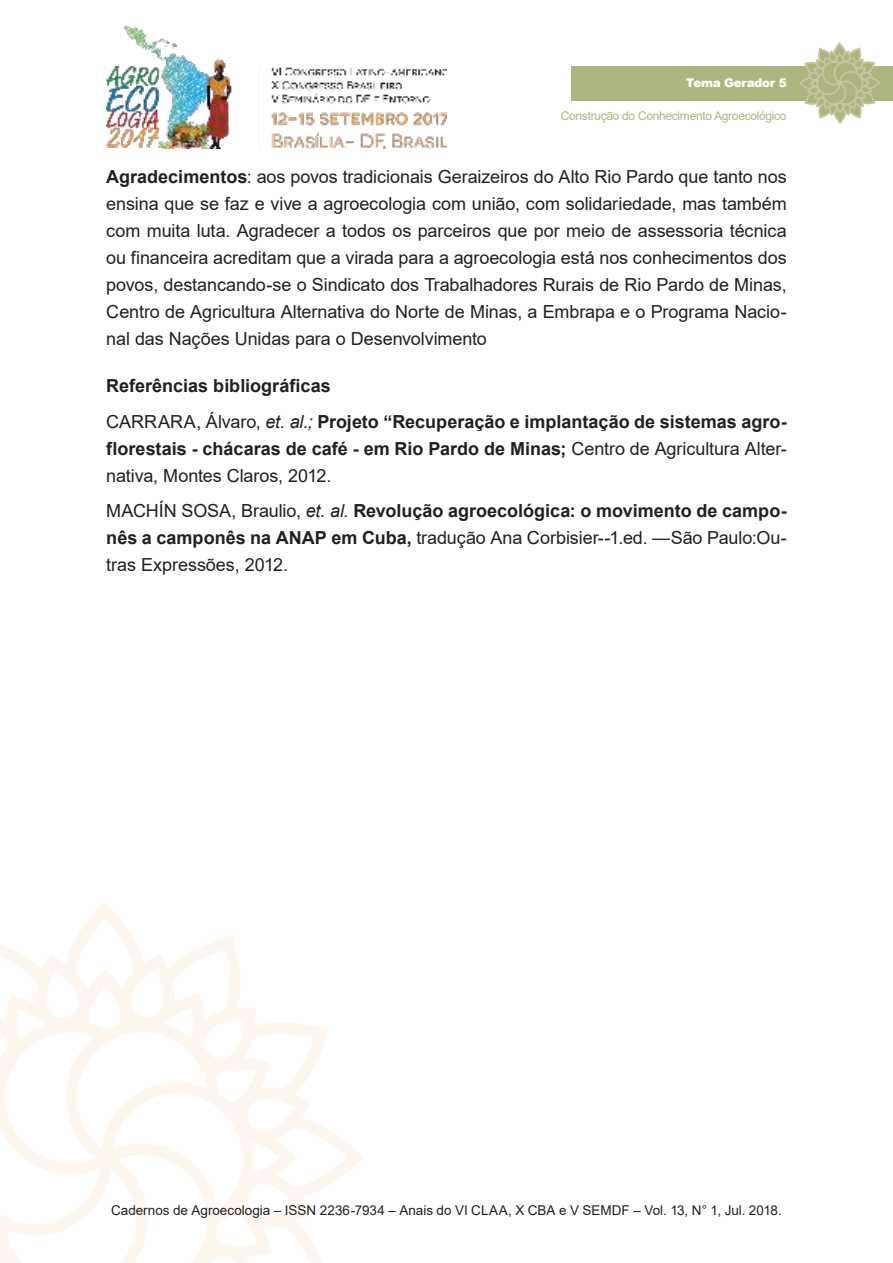
<style>
.page{position:relative;width:893px;height:1263px;background:#fff}
.page>*{position:absolute;margin:0;border:0;box-sizing:border-box;transform-origin:0 0}
.t1{font:18px/27px "Arial";letter-spacing:-.005em;color:#221f1f;text-align:justify}
.t2{font:700 18px/35.5px "Arial";color:#221f1f}
.t3{font:13.5px "Arial";color:#221f1f}
.t4{font:12px "Arial";letter-spacing:-.025em;color:#aeb47e}
.t5{font:900 12px "Arial";letter-spacing:-.025em;color:#fff}
.s1{font-weight:700}
.s2{font-weight:400}
.s3{font-weight:400;font-style:italic}
.s4{font-style:italic}
</style>
<div class="page">
<img style="left:106px;top:25px;width:340px;height:124px">
<svg style="left:0;top:910px;width:363px;height:353px"></svg>
<div style="left:571px;top:66px;width:322px;height:34px;background:#aeb47e"></div>
<svg style="left:798px;top:43px;width:83px;height:81px"></svg>
<p class="t5" style="left:686px;top:76px;width:102px">Tema Gerador 5</p>
<p class="t4" style="left:561px;top:112px;width:227px">Construção do Conhecimento Agroecológico</p>
<p class="t1" style="left:106px;top:165px;width:682px"><span class="s1">Agradecimentos</span>: aos povos tradicionais Geraizeiros do Alto Rio Pardo que tanto nos ensina que se faz e vive a agroecologia com união, com solidariedade, mas também com muita luta. Agradecer a todos os parceiros que por meio de assessoria técnica ou financeira acreditam que a virada para a agroecologia está nos conhecimentos dos povos, destancando-se o Sindicato dos Trabalhadores Rurais de Rio Pardo de Minas, Centro de Agricultura Alternativa do Norte de Minas, a Embrapa e o Programa Nacio&shy;nal das Nações Unidas para o Desenvolvimento</p>
<p class="t2" style="left:106px;top:370px;width:682px">Referências bibliográficas<br><span class="s2">CARRARA, Álvaro,</span> <span class="s3">et. al.;</span> Projeto “Recuperação e implantação de sistemas agro-</p>
<p class="t1" style="left:106px;top:437px;width:682px"><span class="s1">florestais - chácaras de café - em Rio Pardo de Minas;</span> Centro de Agricultura Alter&shy;nativa, Montes Claros, 2012.</p>
<p class="t1" style="left:106px;top:499px;width:682px">MACHÍN SOSA, Braulio, <span class="s4">et. al.</span> <span class="s1">Revolução agroecológica: o movimento de campo&shy;nês a camponês na ANAP em Cuba,</span> tradução Ana Corbisier--1.ed. —São Paulo:Ou&shy;tras Expressões, 2012.</p>
<p class="t3" style="left:111px;top:1205px;width:672px">Cadernos de Agroecologia – ISSN 2236-7934 – Anais do VI CLAA, X CBA e V SEMDF – Vol. 13, N° 1, Jul. 2018.</p>
</div>
